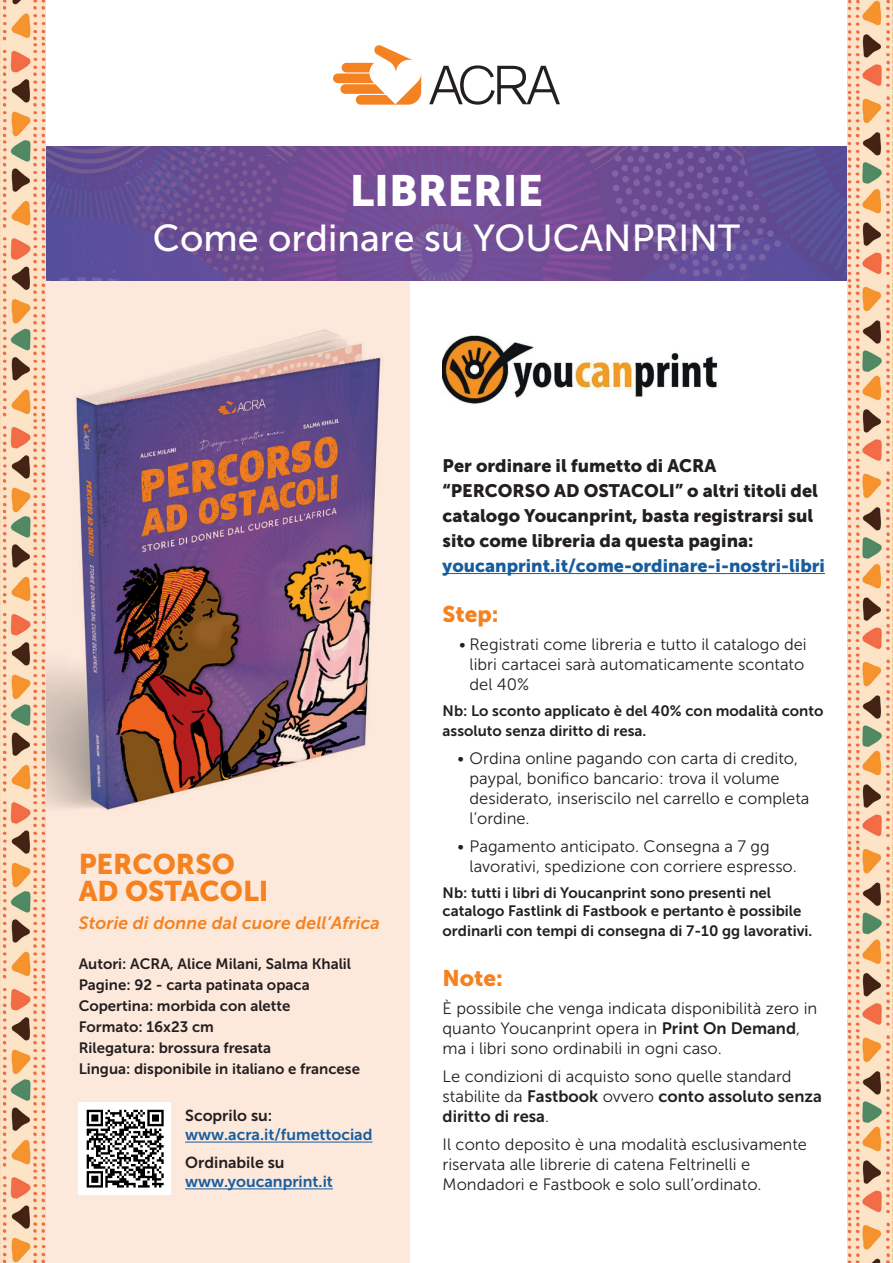
<style>
.page{position:relative;width:893px;height:1263px;background:#fff}
.page>*{position:absolute;margin:0;border:0;box-sizing:border-box;transform-origin:0 0}
.t1{font:43.5px "Museo Sans 900";color:#fff}
.t2{font:37.5px "Museo Sans 500";color:#fff}
.t3{font:28.35px/27.2px "Museo Sans 900";color:#f58220}
.t4{font:22.5px "Museo Sans 900";color:#f58220}
.t5{font:18px/25px "Museo Sans 900";color:#231f20}
.t6{font:18px "Museo Sans 900";color:#175d9e}
.t7{font:italic 17.55px "Museo Sans 700";letter-spacing:.01em;color:#f58220}
.t8{font:16.5px/19.8px "Museo Sans 300";color:#231f20}
.t9{font:16.5px/19.8px "Museo Sans 700";color:#231f20}
.t10{font:15.9px "Museo Sans 700";color:#175d9e}
.t11{font:15.9px "Museo Sans 700";color:#231f20}
.t12{font:15px/21px "Museo Sans 700";color:#231f20}
.s1{font-family:"Museo Sans 700"}
.s2{font-family:"Museo Sans 300"}
</style>
<div class="page">
<div style="left:0;top:281px;width:410px;height:982px;background:#fde8dc"></div>
<img style="left:45px;top:146px;width:803px;height:135px">
<svg style="left:429px;top:65px;width:131px;height:40px"></svg>
<svg style="left:333px;top:45px;width:88px;height:60px"></svg>
<img style="left:45px;top:316px;width:336px;height:508px">
<hr style="left:443px;top:573px;width:382px;height:1px;background:#175d9e">
<img style="left:0;top:887px;width:45px;height:376px">
<img style="left:0;top:512px;width:45px;height:375px">
<img style="left:0;top:137px;width:45px;height:375px">
<img style="left:0;top:0;width:45px;height:137px">
<img style="left:848px;top:0;width:45px;height:375px">
<img style="left:848px;top:375px;width:45px;height:376px">
<img style="left:848px;top:751px;width:45px;height:375px">
<img style="left:848px;top:1126px;width:45px;height:137px">
<img style="left:443px;top:335px;width:275px;height:69px">
<hr style="left:185px;top:1142px;width:187px;height:1px;background:#175d9e">
<hr style="left:185px;top:1188px;width:148px;height:1px;background:#175d9e">
<img style="left:79px;top:1102px;width:91px;height:93px">
<h1 class="t1" style="left:350px;top:166px;width:195px">LIBRERIE</h1>
<h2 class="t2" style="left:153px;top:217px;width:589px">Come ordinare su YOUCANPRINT</h2>
<h3 class="t3" style="left:79px;top:851px;width:192px">PERCORSO<br>AD OSTACOLI</h3>
<p class="t7" style="left:79px;top:913px;width:303px">Storie di donne dal cuore dell’Africa</p>
<p class="t12" style="left:79px;top:953px;width:283px">Autori: ACRA, Alice Milani, Salma Khalil<br>Pagine: 92 - carta patinata opaca<br>Copertina: morbida con alette<br>Formato: 16x23 cm<br>Rilegatura: brossura fresata<br>Lingua: disponibile in italiano e francese</p>
<p class="t11" style="left:185px;top:1107px;width:89px">Scoprilo su:</p>
<p class="t10" style="left:185px;top:1126px;width:189px">www.acra.it/fumettociad</p>
<p class="t11" style="left:185px;top:1154px;width:101px">Ordinabile su</p>
<p class="t10" style="left:185px;top:1173px;width:149px">www.youcanprint.it</p>
<p class="t5" style="left:443px;top:453px;width:377px">Per ordinare il fumetto di ACRA “PERCORSO AD OSTACOLI” o altri titoli del catalogo Youcanprint, basta registrarsi sul sito come libreria da questa pagina:</p>
<p class="t6" style="left:443px;top:555px;width:384px">youcanprint.it/come-ordinare-i-nostri-libri</p>
<h3 class="t4" style="left:443px;top:601px;width:58px">Step:</h3>
<p class="t8" style="left:470px;top:635px;width:339px;text-indent:-10px">• Registrati come libreria e tutto il catalogo dei libri cartacei sarà automaticamente scontato del 40%</p>
<p class="t12" style="left:443px;top:701px;width:382px;line-height:19.8px">Nb: Lo sconto applicato è del 40% con modalità conto assoluto senza diritto di resa.</p>
<p class="t8" style="left:470px;top:749px;width:341px;text-indent:-12px">• Ordina online pagando con carta di credito, paypal, bonifico bancario: trova il volume desiderato, inseriscilo nel carrello e completa l’ordine.</p>
<p class="t8" style="left:470px;top:836px;width:329px;text-indent:-12px">• Pagamento anticipato. Consegna a 7 gg lavorativi, spedizione con corriere espresso.</p>
<p class="t12" style="left:443px;top:884px;width:360px;line-height:18px">Nb: tutti i libri di Youcanprint sono presenti nel catalogo Fastlink di Fastbook e pertanto è possibile</p>
<p class="t12" style="left:443px;top:920px;width:371px">ordinarli con tempi di consegna di 7-10 gg lavorativi.</p>
<h3 class="t4" style="left:443px;top:965px;width:62px">Note:</h3>
<p class="t8" style="left:443px;top:999px;width:376px">È possibile che venga indicata disponibilità zero in quanto Youcanprint opera in <span class="s1">Print On Demand</span>, ma i libri sono ordinabili in ogni caso.</p>
<p class="t8" style="left:443px;top:1067px;width:351px">Le condizioni di acquisto sono quelle standard</p>
<p class="t9" style="left:443px;top:1086px;width:381px"><span class="s2">stabilite da</span> Fastbook <span class="s2">ovvero</span> conto assoluto senza diritto di resa<span class="s2">.</span></p>
<p class="t8" style="left:443px;top:1135px;width:366px">Il conto deposito è una modalità esclusivamente riservata alle librerie di catena Feltrinelli e<br>Mondadori e Fastbook e solo sull’ordinato.</p>
</div>
